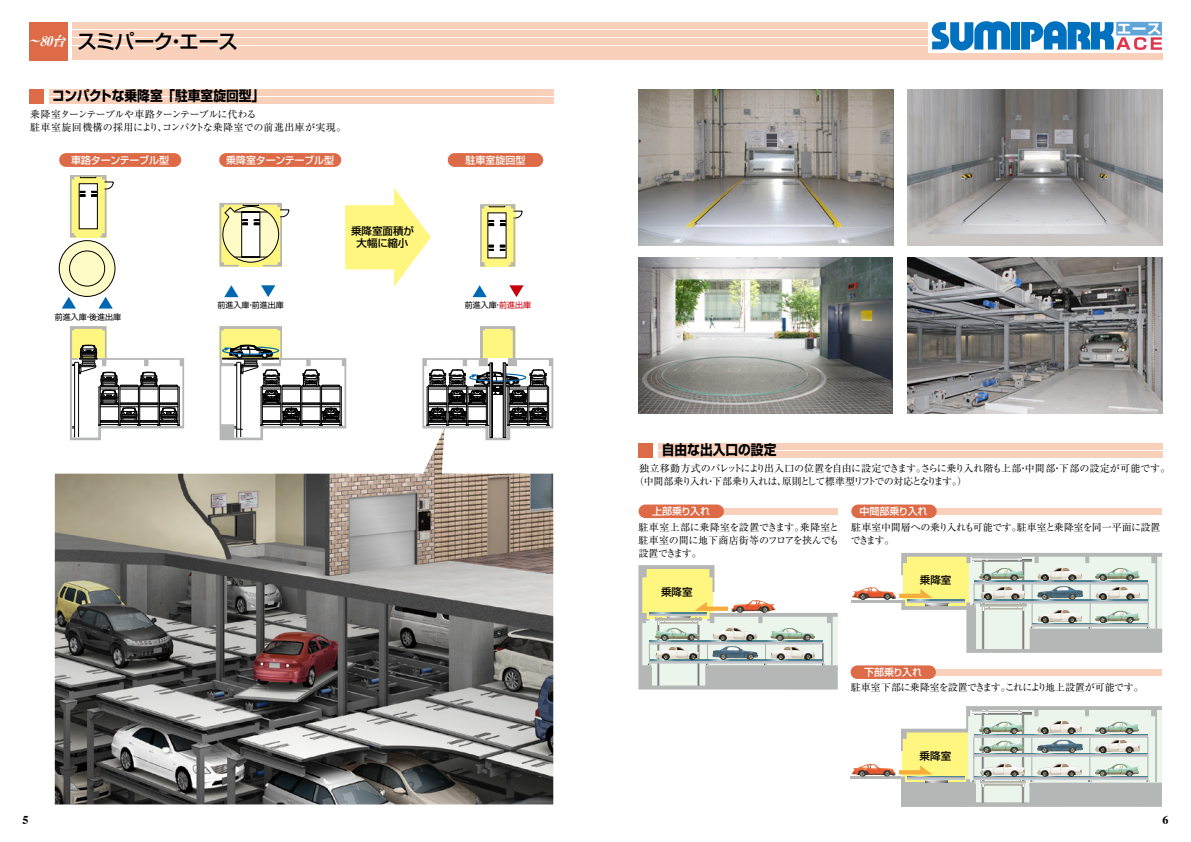
<style>
.page{position:relative;width:1191px;height:842px;background:#fff}
.page>*{position:absolute;margin:0;border:0;box-sizing:border-box;transform-origin:0 0}
.t1{font:500 20px "Shin Go Pro";letter-spacing:-.035em;color:#000}
.t2{font:700 14px "Shin Go Pro";color:#000;scale:.91 1}
.t3{font:700 12px "Times";color:#000}
.t4{font:500 10.5px/12.7px "Shin Go Pro";color:#000;text-align:center}
.t5{font:10px/13px "Ryumin Pro";letter-spacing:-.035em;color:#000}
.t6{font:500 10px "Shin Go Pro";letter-spacing:-.005em;color:#fff}
.t7{font:500 10px "Shin Go Pro";letter-spacing:-.03em;color:#fff}
.t8{font:8px "Shin Go Pro";color:#000}
.s1{font-family:"Ryumin Pro";font-weight:800;font-style:italic;font-size:13.5px;color:#fff}
.s2{color:#c7000b}
</style>
<div class="page">
<div style="left:29px;top:22px;width:38px;height:38px;background:#dd6b47"></div>
<div style="left:72px;top:22px;width:855px;height:7px;background:#f9d0ba"></div>
<div style="left:72px;top:30px;width:855px;height:6px;background:#f9d0ba"></div>
<div style="left:72px;top:38px;width:855px;height:6px;background:#f9d0ba"></div>
<div style="left:72px;top:46px;width:855px;height:6px;background:#f9d0ba"></div>
<div style="left:72px;top:54px;width:1090px;height:6px;background:#f9d0ba"></div>
<div style="left:1011px;top:22px;width:9px;height:28px;background:#0071be"></div>
<svg style="left:931px;top:21px;width:79px;height:29px"></svg>
<svg style="left:1021px;top:21px;width:141px;height:29px"></svg>
<div style="left:859px;top:669px;width:303px;height:6px;background:#f9d0ba"></div>
<div style="left:859px;top:508px;width:303px;height:6px;background:#f9d0ba"></div>
<div style="left:646px;top:508px;width:191px;height:6px;background:#f9d0ba"></div>
<div style="left:851px;top:504px;width:85px;height:14px;background:#dd6b47;border-radius:7px"></div>
<div style="left:850px;top:665px;width:86px;height:14px;background:#dd6b47;border-radius:7px"></div>
<div style="left:638px;top:504px;width:86px;height:14px;background:#dd6b47;border-radius:7px"></div>
<img style="left:55px;top:428px;width:498px;height:376px">
<svg style="left:345px;top:188px;width:86px;height:99px"></svg>
<div style="left:638px;top:443px;width:15px;height:15px;background:#dd6b47"></div>
<div style="left:658px;top:443px;width:504px;height:7px;background:#f9d0ba"></div>
<div style="left:658px;top:451px;width:504px;height:6px;background:#f9d0ba"></div>
<svg style="left:638px;top:565px;width:199px;height:124px"></svg>
<img style="left:731px;top:600px;width:44px;height:13px">
<img style="left:770px;top:646px;width:45px;height:14px">
<img style="left:712px;top:627px;width:45px;height:14px">
<img style="left:655px;top:646px;width:45px;height:14px">
<img style="left:712px;top:646px;width:46px;height:14px">
<img style="left:654px;top:628px;width:45px;height:13px">
<img style="left:770px;top:628px;width:45px;height:13px">
<div style="left:642px;top:667px;width:9px;height:20px;background:#b5b6b6"></div>
<hr style="left:851px;top:600px;width:52px;height:2px;background:#b5b6b6">
<svg style="left:899px;top:553px;width:263px;height:100px;background:#d9dcca"></svg>
<img style="left:851px;top:587px;width:45px;height:13px">
<img style="left:1095px;top:586px;width:45px;height:14px">
<img style="left:1037px;top:567px;width:45px;height:14px">
<img style="left:1037px;top:609px;width:45px;height:15px">
<img style="left:980px;top:586px;width:45px;height:14px">
<img style="left:1037px;top:586px;width:46px;height:14px">
<img style="left:979px;top:568px;width:44px;height:13px">
<img style="left:1095px;top:568px;width:44px;height:13px">
<img style="left:1095px;top:610px;width:44px;height:13px">
<div style="left:968px;top:608px;width:7px;height:43px;background:#b5b6b6"></div>
<hr style="left:850px;top:776px;width:51px;height:3px;background:#b5b6b6">
<img style="left:851px;top:764px;width:44px;height:12px">
<svg style="left:899px;top:706px;width:262px;height:101px;background:#ced3c2"></svg>
<div style="left:29px;top:89px;width:15px;height:15px;background:#dd6b47"></div>
<div style="left:49px;top:89px;width:504px;height:7px;background:#f9d0ba"></div>
<div style="left:49px;top:97px;width:504px;height:7px;background:#f9d0ba"></div>
<svg style="left:220px;top:203px;width:69px;height:64px"></svg>
<svg style="left:480px;top:204px;width:42px;height:63px"></svg>
<svg style="left:70px;top:175px;width:43px;height:62px"></svg>
<svg style="left:220px;top:326px;width:126px;height:114px"></svg>
<svg style="left:422px;top:326px;width:131px;height:114px"></svg>
<hr style="left:491px;top:363px;width:1px;height:74px;background:#000">
<div style="left:503px;top:363px;width:3px;height:75px;border:1px solid #000"></div>
<hr style="left:504px;top:363px;width:1px;height:74px;background:#000">
<div style="left:59px;top:153px;width:122px;height:14px;background:#dd6b47;border-radius:7px"></div>
<div style="left:219px;top:153px;width:122px;height:14px;background:#dd6b47;border-radius:7px"></div>
<div style="left:448px;top:153px;width:95px;height:14px;background:#dd6b47;border-radius:7px"></div>
<div style="left:59px;top:241px;width:56px;height:55px;background:#fffbc7;border-radius:50%"></div>
<div style="left:59px;top:240px;width:56px;height:57px;border:1px solid #000;border-radius:50%"></div>
<div style="left:69px;top:251px;width:36px;height:35px;border:1px solid #000;border-radius:50%"></div>
<svg style="left:98px;top:297px;width:15px;height:12px"></svg>
<svg style="left:62px;top:297px;width:14px;height:12px"></svg>
<svg style="left:261px;top:285px;width:14px;height:12px"></svg>
<svg style="left:224px;top:285px;width:14px;height:12px"></svg>
<svg style="left:509px;top:285px;width:14px;height:12px"></svg>
<svg style="left:472px;top:285px;width:15px;height:12px"></svg>
<svg style="left:70px;top:326px;width:114px;height:114px"></svg>
<img style="left:908px;top:89px;width:254px;height:156px">
<img style="left:908px;top:258px;width:254px;height:156px">
<img style="left:638px;top:258px;width:255px;height:156px">
<img style="left:638px;top:89px;width:255px;height:156px">
<h1 class="t1" style="left:28px;top:25px;width:212px"><span class="s1">～80台</span>スミパーク・エース</h1>
<h2 class="t2" style="left:52px;top:85px;width:235px">コンパクトな乗降室「駐車室旋回型」</h2>
<p class="t5" style="left:30px;top:107px;width:318px">乗降室ターンテーブルや車路ターンテーブルに代わる<br>駐車室旋回機構の採用により、コンパクトな乗降室での前進出庫が実現。</p>
<p class="t7" style="left:71px;top:152px;width:99px">車路ターンテーブル型</p>
<p class="t7" style="left:226px;top:152px;width:109px">乗降室ターンテーブル型</p>
<p class="t6" style="left:465px;top:152px;width:61px">駐車室旋回型</p>
<p class="t4" style="left:351px;top:223px;width:65px">乗降室面積が大幅に縮小</p>
<p class="t8" style="left:55px;top:310px;width:68px">前進入庫・後進出庫</p>
<p class="t8" style="left:217px;top:299px;width:68px">前進入庫・前進出庫</p>
<p class="t8" style="left:465px;top:299px;width:68px">前進入庫・<span class="s2">前進出庫</span></p>
<h2 class="t2" style="left:662px;top:439px;width:127px">自由な出入口の設定</h2>
<p class="t5" style="left:634px;top:461px;width:538px;text-indent:5px">独立移動方式のパレットにより出入口の位置を自由に設定できます。さらに乗り入れ階も上部・中間部・下部の設定が可能です。（中間部乗り入れ・下部乗り入れは、原則として標準型リフトでの対応となります。）</p>
<p class="t5" style="left:851px;top:520px;width:311px">駐車室中間層への乗り入れも可能です。駐車室と乗降室を同一平面に設置できます。</p>
<p class="t6" style="left:652px;top:503px;width:60px">上部乗り入れ</p>
<p class="t6" style="left:859px;top:503px;width:70px">中間部乗り入れ</p>
<p class="t5" style="left:638px;top:520px;width:202px;text-align:justify">駐車室上部に乗降室を設置できます。乗降室と駐車室の間に地下商店街等のフロアを挟んでも設置できます。</p>
<p class="t4" style="left:661px;top:584px;width:33px">乗降室</p>
<p class="t4" style="left:920px;top:572px;width:33px">乗降室</p>
<p class="t6" style="left:864px;top:664px;width:60px">下部乗り入れ</p>
<p class="t5" style="left:851px;top:680px;width:294px">駐車室下部に乗降室を設置できます。これにより地上設置が可能です。</p>
<p class="t4" style="left:919px;top:748px;width:33px">乗降室</p>
<p class="t3" style="left:22px;top:808px;width:7px">5</p>
<p class="t3" style="left:1162px;top:808px;width:7px">6</p>
</div>
